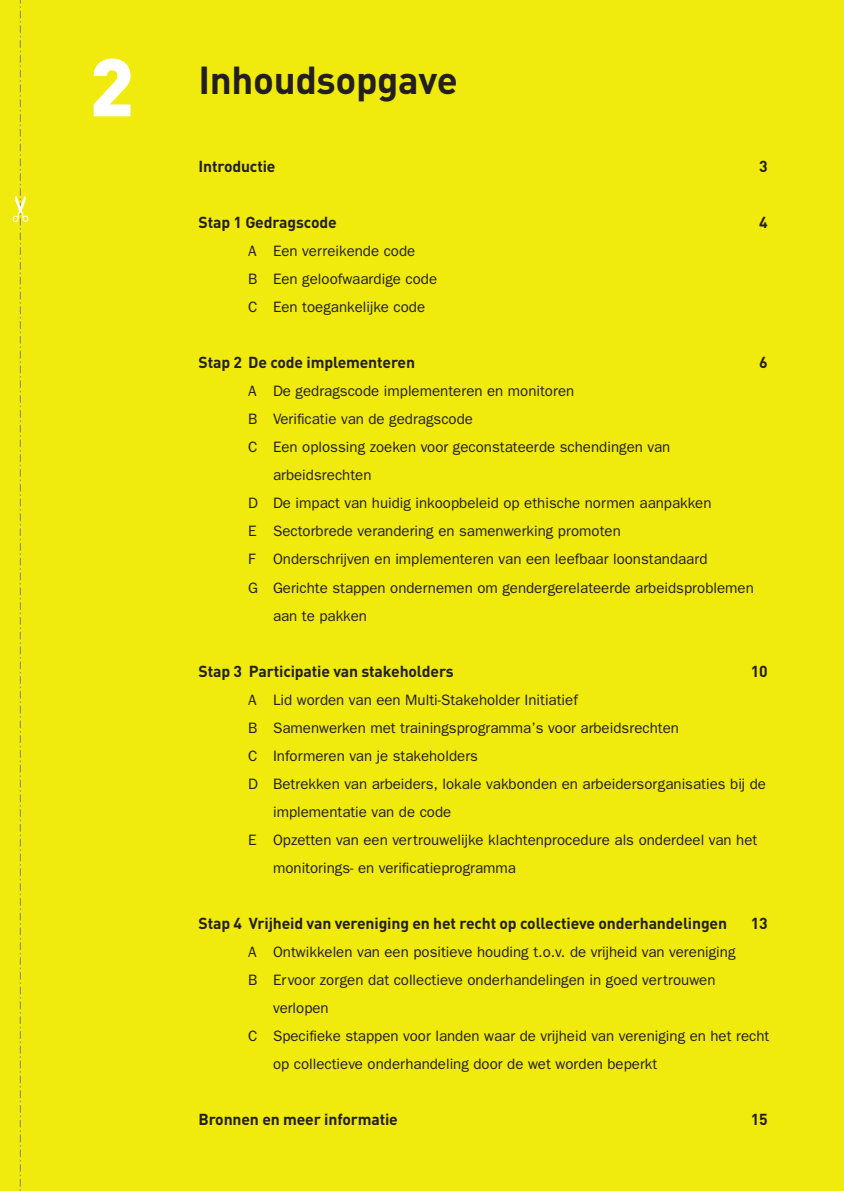
<style>
.page{position:relative;width:844px;height:1191px;background:#fff}
.page>*{position:absolute;margin:0;border:0;box-sizing:border-box;transform-origin:0 0}
.t1{font:900 80.5px "DIN";color:#fff}
.kop_hoofdstuk{font:700 38.5px "DIN";letter-spacing:-.01em;color:#231f20}
.Hoofdstuk_inhoudsopg{font:700 15.75px "DIN";letter-spacing:-.01em;color:#231f20}
.Inhoudsopgave{font:15.05px/28px "Franklin Gothic";color:#231f20}
</style>
<div class="page">
<div style="left:0;top:0;width:843px;height:1191px;background:#f0ea0d"></div>
<svg style="left:13px;top:0;width:15px;height:1191px"></svg>
<p class="t1" style="left:89px;top:33px;width:46px">2</p>
<p class="kop_hoofdstuk" style="left:198px;top:55px;width:261px">Inhoudsopgave</p>
<p class="Hoofdstuk_inhoudsopg" style="left:198px;top:156px;width:78px">Introductie</p>
<p class="Hoofdstuk_inhoudsopg" style="left:759px;top:156px;width:10px">3</p>
<p class="Hoofdstuk_inhoudsopg" style="left:198px;top:212px;width:140px">Stap 1 Gedragscode</p>
<p class="Hoofdstuk_inhoudsopg" style="left:759px;top:212px;width:10px">4</p>
<p class="Inhoudsopgave" style="left:248px;top:237px;width:168px">a Een verreikende code</p>
<p class="Inhoudsopgave" style="left:248px;top:265px;width:190px">b Een geloofwaardige code</p>
<p class="Inhoudsopgave" style="left:248px;top:293px;width:178px">c Een toegankelijke code</p>
<p class="Hoofdstuk_inhoudsopg" style="left:198px;top:352px;width:218px">Stap 2 De code implementeren</p>
<p class="Hoofdstuk_inhoudsopg" style="left:759px;top:352px;width:10px">6</p>
<p class="Inhoudsopgave" style="left:248px;top:377px;width:327px">a De gedragscode implementeren en monitoren</p>
<p class="Inhoudsopgave" style="left:248px;top:405px;width:226px">b Verificatie van de gedragscode</p>
<p class="Inhoudsopgave" style="left:273px;top:433px;width:398px;text-indent:-25px">c Een oplossing zoeken voor geconstateerde schendingen van arbeidsrechten</p>
<p class="Inhoudsopgave" style="left:248px;top:489px;width:464px">d De impact van huidig inkoopbeleid op ethische normen aanpakken</p>
<p class="Inhoudsopgave" style="left:248px;top:517px;width:374px">E Sectorbrede verandering en samenwerking promoten</p>
<p class="Inhoudsopgave" style="left:248px;top:545px;width:461px">f Onderschrijven en implementeren van een leefbaar loonstandaard</p>
<p class="Inhoudsopgave" style="left:273px;top:573px;width:482px;text-indent:-25px">G Gerichte stappen ondernemen om gendergerelateerde arbeidsproblemen aan te pakken</p>
<p class="Hoofdstuk_inhoudsopg" style="left:198px;top:660px;width:257px">Stap 3 Participatie van stakeholders</p>
<p class="Hoofdstuk_inhoudsopg" style="left:750px;top:660px;width:18px">10</p>
<p class="Inhoudsopgave" style="left:248px;top:685px;width:331px">a Lid worden van een Multi-Stakeholder Initiatief</p>
<p class="Inhoudsopgave" style="left:248px;top:713px;width:432px">b Samenwerken met trainingsprogramma’s voor arbeidsrechten</p>
<p class="Inhoudsopgave" style="left:248px;top:741px;width:231px">c Informeren van je stakeholders</p>
<p class="Inhoudsopgave" style="left:273px;top:769px;width:494px;text-indent:-25px">d Betrekken van arbeiders, lokale vakbonden en arbeidersorganisaties bij de implementatie van de code</p>
<p class="Inhoudsopgave" style="left:273px;top:825px;width:485px;text-indent:-25px">e Opzetten van een vertrouwelijke klachtenprocedure als onderdeel van het monitorings- en verificatieprogramma</p>
<p class="Hoofdstuk_inhoudsopg" style="left:198px;top:912px;width:530px">Stap 4 Vrijheid van vereniging en het recht op collectieve onderhandelingen</p>
<p class="Hoofdstuk_inhoudsopg" style="left:750px;top:912px;width:18px">13</p>
<p class="Inhoudsopgave" style="left:248px;top:937px;width:488px">a Ontwikkelen van een positieve houding t.o.v. de vrijheid van vereniging</p>
<p class="Inhoudsopgave" style="left:273px;top:965px;width:444px;text-indent:-25px">b Ervoor zorgen dat collectieve onderhandelingen in goed vertrouwen verlopen</p>
<p class="Inhoudsopgave" style="left:273px;top:1021px;width:498px;text-indent:-25px">c Specifieke stappen voor landen waar de vrijheid van vereniging en het recht op collectieve onderhandeling door de wet worden beperkt</p>
<p class="Hoofdstuk_inhoudsopg" style="left:198px;top:1108px;width:201px">Bronnen en meer informatie</p>
<p class="Hoofdstuk_inhoudsopg" style="left:750px;top:1108px;width:18px">15</p>
</div>
